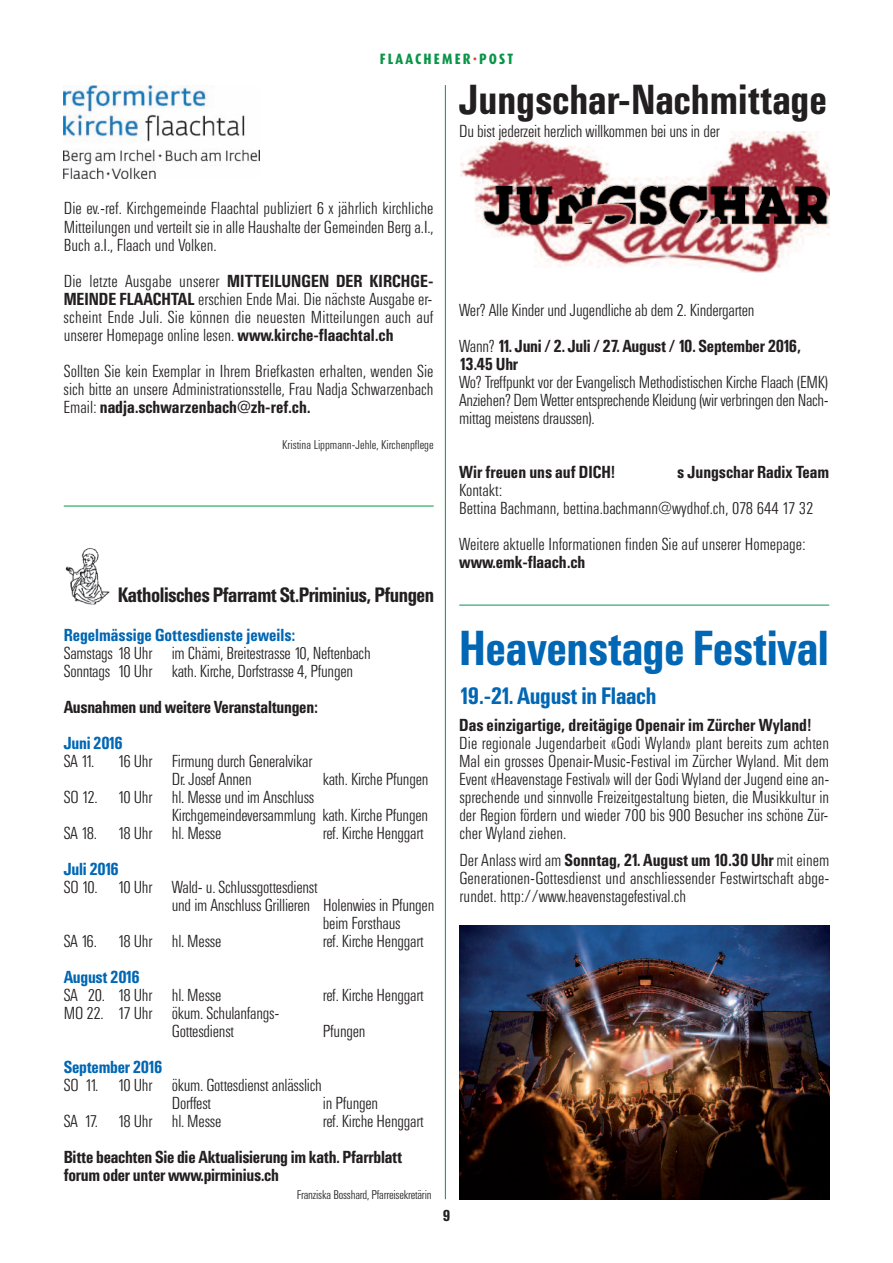
<style>
.page{position:relative;width:893px;height:1263px;background:#fff}
.page>*{position:absolute;margin:0;border:0;box-sizing:border-box;transform-origin:0 0}
.t1{font:46.5px "Univers SB Med Con";letter-spacing:-.01em;color:#0166b3}
.t2{font:39.75px "Univers SB Med Con";color:#231f20}
.t3{font:22.5px "Univers SB Med Con";letter-spacing:-.01em;color:#0166b3}
.t4{font:19.8px "Univers SB Med Con";letter-spacing:-.025em;color:#231f20}
.t5{font:16.5px/18px "Univers SB Lig Con";letter-spacing:-.015em;color:#231f20}
.t6{font:16.5px/18px "Univers SB Med Con";letter-spacing:-.015em;color:#231f20}
.t7{font:16.5px "Univers SB Med Con";letter-spacing:-.015em;color:#0166b3}
.t8{font:800 15px "Dax Condensed";letter-spacing:.15em;color:#099547}
.t9{font:15px "Univers SB Med Con";color:#231f20}
.t10{font:12px "Univers SB Lig Con";letter-spacing:-.015em;color:#231f20}
.s1{color:#ef3e22}
.s2{font-family:"Univers SB Med Con"}
.s3{font-family:"Univers SB Lig Con"}
</style>
<div class="page">
<hr style="left:445px;top:85px;width:1px;height:1114px;background:#099547">
<img style="left:460px;top:132px;width:369px;height:140px">
<hr style="left:459px;top:605px;width:370px;height:1px;background:#099547">
<img style="left:65px;top:548px;width:45px;height:57px">
<img style="left:64px;top:85px;width:196px;height:94px">
<hr style="left:64px;top:506px;width:370px;height:1px;background:#099547">
<img style="left:459px;top:926px;width:370px;height:273px">
<p class="t8" style="left:380px;top:52px;width:135px">FLAACHEMER<span class="s1">·</span>POST</p>
<h2 class="t2" style="left:459px;top:77px;width:369px">Jungschar-Nachmittage</h2>
<p class="t5" style="left:459px;top:122px;width:262px">Du bist jederzeit herzlich willkommen bei uns in der</p>
<p class="t5" style="left:64px;top:200px;width:371px;text-align:justify">Die ev.-ref. Kirchgemeinde Flaachtal publiziert 6 x jährlich kirchliche Mitteilungen und verteilt sie in alle Haushalte der Gemeinden Berg a.I., Buch a.I., Flaach und Volken.</p>
<p class="t5" style="left:64px;top:272px;width:371px;text-align:justify">Die letzte Ausgabe unserer <span class="s2">MITTEILUNGEN DER KIRCHGE-MEINDE FLAACHTAL</span> erschien Ende Mai. Die nächste Ausgabe er&shy;scheint Ende Juli. Sie können die neuesten Mitteilungen auch auf unserer Homepage online lesen. <span class="s2">www.kirche-flaachtal.ch</span></p>
<p class="t5" style="left:64px;top:362px;width:371px">Sollten Sie kein Exemplar in Ihrem Briefkasten erhalten, wenden Sie sich bitte an unsere Administrationsstelle, Frau Nadja Schwarzenbach</p>
<p class="t6" style="left:64px;top:398px;width:249px"><span class="s3">Email:</span> nadja.schwarzenbach@zh-ref.ch.</p>
<p class="t10" style="left:282px;top:437px;width:153px">Kristina Lippmann-Jehle, Kirchenpflege</p>
<p class="t4" style="left:118px;top:584px;width:318px">Katholisches Pfarramt St.Priminius, Pfungen</p>
<p class="t5" style="left:64px;top:644px;width:308px">Samstags 18 Uhr im Chämi, Breitestrasse 10, Neftenbach<br>Sonntags 10 Uhr kath. Kirche, Dorfstrasse 4, Pfungen</p>
<p class="t6" style="left:64px;top:698px;width:255px">Ausnahmen und weitere Veranstaltungen:</p>
<p class="t7" style="left:64px;top:733px;width:61px">Juni 2016</p>
<p class="t5" style="left:64px;top:752px;width:32px">SA 11.</p>
<p class="t5" style="left:118px;top:752px;width:196px;text-align:center">16 Uhr Firmung durch Generalvikar<br>Dr. Josef Annen</p>
<p class="t7" style="left:64px;top:625px;width:233px">Regelmässige Gottesdienste jeweils:</p>
<p class="t5" style="left:323px;top:770px;width:107px">kath. Kirche Pfungen</p>
<p class="t5" style="left:64px;top:788px;width:252px">SO 12. 10 Uhr hl. Messe und im Anschluss</p>
<p class="t5" style="left:172px;top:806px;width:258px">Kirchgemeindeversammlung kath. Kirche Pfungen</p>
<p class="t5" style="left:64px;top:824px;width:35px">SA 18.</p>
<p class="t5" style="left:118px;top:824px;width:105px">18 Uhr hl. Messe</p>
<p class="t5" style="left:323px;top:824px;width:102px">ref. Kirche Henggart</p>
<p class="t7" style="left:64px;top:859px;width:57px">Juli 2016</p>
<p class="t5" style="left:64px;top:878px;width:256px">SO 10. 10 Uhr Wald- u. Schlussgottesdienst</p>
<p class="t5" style="left:172px;top:896px;width:264px">und im Anschluss Grillieren Holenwies in Pfungen</p>
<p class="t5" style="left:323px;top:914px;width:79px">beim Forsthaus</p>
<p class="t5" style="left:64px;top:932px;width:35px">SA 16.</p>
<p class="t5" style="left:118px;top:932px;width:105px">18 Uhr hl. Messe</p>
<p class="t5" style="left:323px;top:932px;width:102px">ref. Kirche Henggart</p>
<p class="t7" style="left:64px;top:967px;width:78px">August 2016</p>
<p class="t5" style="left:64px;top:986px;width:159px">SA 20. 18 Uhr hl. Messe</p>
<p class="t5" style="left:323px;top:986px;width:102px">ref. Kirche Henggart</p>
<p class="t5" style="left:172px;top:1004px;width:109px;text-indent:-108px">MO 22. 17 Uhr ökum. Schulanfangs-<br>Gottesdienst</p>
<p class="t5" style="left:323px;top:1022px;width:44px">Pfungen</p>
<p class="t7" style="left:64px;top:1057px;width:100px">September 2016</p>
<p class="t5" style="left:64px;top:1076px;width:260px;text-align:center">SO 11. 10 Uhr ökum. Gottesdienst anlässlich<br>Dorffest</p>
<p class="t5" style="left:323px;top:1094px;width:57px">in Pfungen</p>
<p class="t5" style="left:64px;top:1112px;width:159px">SA 17. 18 Uhr hl. Messe</p>
<p class="t5" style="left:323px;top:1112px;width:102px">ref. Kirche Henggart</p>
<p class="t6" style="left:64px;top:1148px;width:340px">Bitte beachten Sie die Aktualisierung im kath. Pfarrblatt forum oder unter www.pirminius.ch</p>
<p class="t10" style="left:297px;top:1187px;width:136px">Franziska Bosshard, Pfarreisekretärin</p>
<p class="t5" style="left:459px;top:301px;width:297px">Wer? Alle Kinder und Jugendliche ab dem 2. Kindergarten</p>
<p class="t6" style="left:459px;top:337px;width:343px"><span class="s3">Wann?</span> 11. Juni / 2. Juli / 27. August / 10. September 2016,<br>13.45 Uhr</p>
<p class="t5" style="left:459px;top:373px;width:371px;text-align:justify">Wo? Treffpunkt vor der Evangelisch Methodistischen Kirche Flaach (EMK)<br>Anziehen? Dem Wetter entsprechende Kleidung (wir verbringen den Nach&shy;mittag meistens draussen).</p>
<p class="t6" style="left:459px;top:463px;width:157px">Wir freuen uns auf DICH!</p>
<p class="t6" style="left:677px;top:463px;width:153px">s Jungschar Radix Team</p>
<p class="t5" style="left:459px;top:481px;width:356px">Kontakt:<br>Bettina Bachmann, bettina.bachmann@wydhof.ch, 078 644 17 32</p>
<p class="t5" style="left:459px;top:535px;width:348px">Weitere aktuelle Informationen finden Sie auf unserer Homepage:</p>
<p class="t6" style="left:459px;top:553px;width:128px">www.emk-flaach.ch</p>
<h1 class="t1" style="left:459px;top:622px;width:371px">Heavenstage Festival</h1>
<h3 class="t3" style="left:459px;top:683px;width:199px">19.-21. August in Flaach</h3>
<p class="t6" style="left:459px;top:717px;width:353px">Das einzigartige, dreitägige Openair im Zürcher Wyland!</p>
<p class="t5" style="left:459px;top:735px;width:372px;text-align:justify">Die regionale Jugendarbeit «Godi Wyland» plant bereits zum achten Mal ein grosses Openair-Music-Festival im Zürcher Wyland. Mit dem Event «Heavenstage Festival» will der Godi Wyland der Jugend eine an&shy;sprechende und sinnvolle Freizeitgestaltung bieten, die Musikkultur in der Region fördern und wieder 700 bis 900 Besucher ins schöne Zür&shy;cher Wyland ziehen.</p>
<p class="t6" style="left:459px;top:852px;width:371px"><span class="s3">Der Anlass wird am</span> Sonntag, 21. August um 10.30 Uhr <span class="s3">mit einem</span></p>
<p class="t5" style="left:459px;top:870px;width:372px">Generationen-Gottesdienst und anschliessender Festwirtschaft abge&shy;rundet. http://www.heavenstagefestival.ch</p>
<p class="t9" style="left:443px;top:1206px;width:9px">9</p>
</div>
